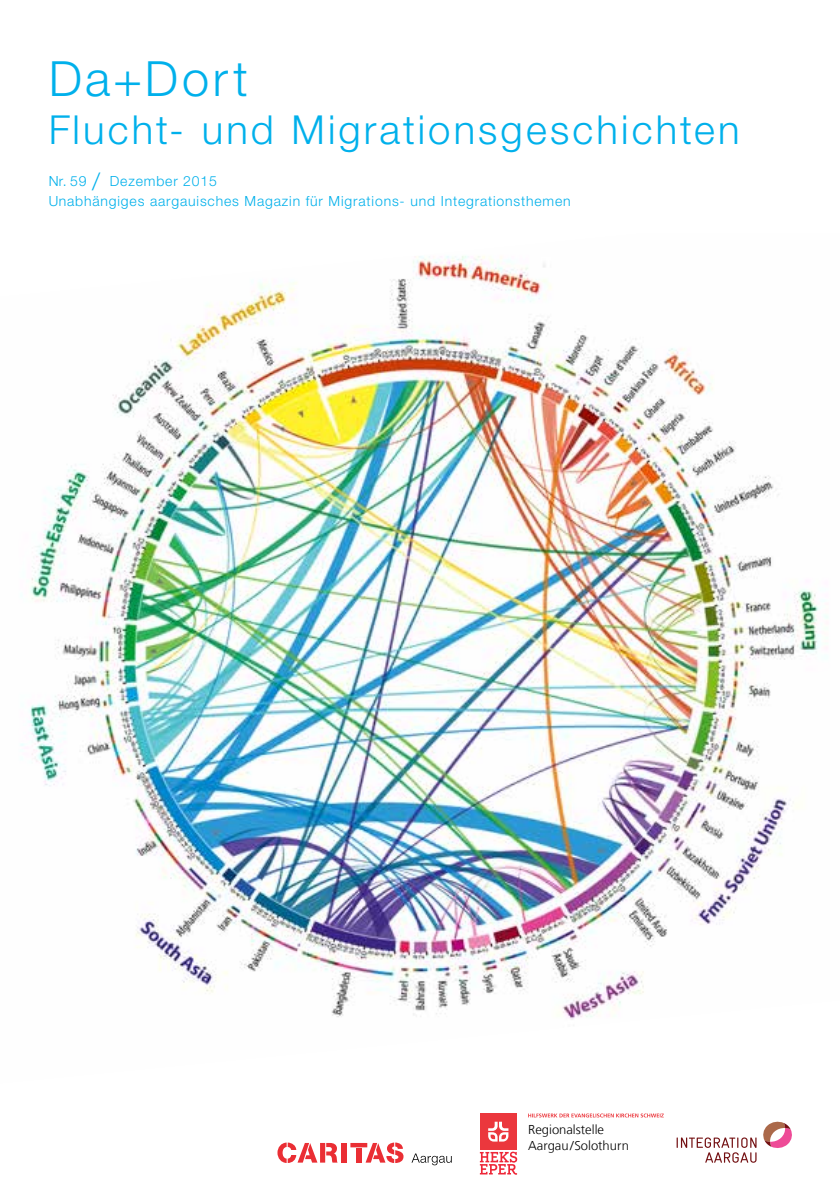
<style>
.page{position:relative;width:840px;height:1191px;background:#fff}
.page>*{position:absolute;margin:0;border:0;box-sizing:border-box;transform-origin:0 0}
.t1{font:300 48.6px "Helvetica Neue LT Std";letter-spacing:.08em;color:#00b0eb}
.t2{font:300 40px "Helvetica Neue LT Std";letter-spacing:.08em;color:#00b0eb}
.t3{font:300 14px/20px "Helvetica Neue LT Std";letter-spacing:.06em;color:#00b0eb}
.t4{font:300 12.8px/15.4px "Frutiger LT Com";color:#000}
.s1{font-size:24px}
</style>
<div class="page">
<div style="left:479px;top:1113px;width:37px;height:36px;background:#eb373d"></div>
<svg style="left:488px;top:1121px;width:20px;height:20px"></svg>
<svg style="left:479px;top:1151px;width:38px;height:23px"></svg>
<svg style="left:528px;top:1113px;width:135px;height:4px"></svg>
<svg style="left:676px;top:1121px;width:116px;height:41px"></svg>
<svg style="left:411px;top:1153px;width:40px;height:12px"></svg>
<div style="left:342px;top:1143px;width:5px;height:19px;background:#ea2e34"></div>
<svg style="left:277px;top:1142px;width:60px;height:21px"></svg>
<svg style="left:350px;top:1142px;width:53px;height:21px"></svg>
<img style="left:20px;top:256px;width:808px;height:764px">
<h1 class="t1" style="left:48px;top:49px;width:201px">Da+Dort</h1>
<h2 class="t2" style="left:48px;top:105px;width:692px">Flucht- und Migrationsgeschichten</h2>
<p class="t3" style="left:48px;top:171px;width:523px">Nr. 59 <span class="s1">/</span> Dezember 2015<br>Unabhängiges aargauisches Magazin für Migrations- und Integrationsthemen</p>
<p class="t4" style="left:528px;top:1122px;width:102px">Regionalstelle<br>Aargau/Solothurn</p>
</div>
